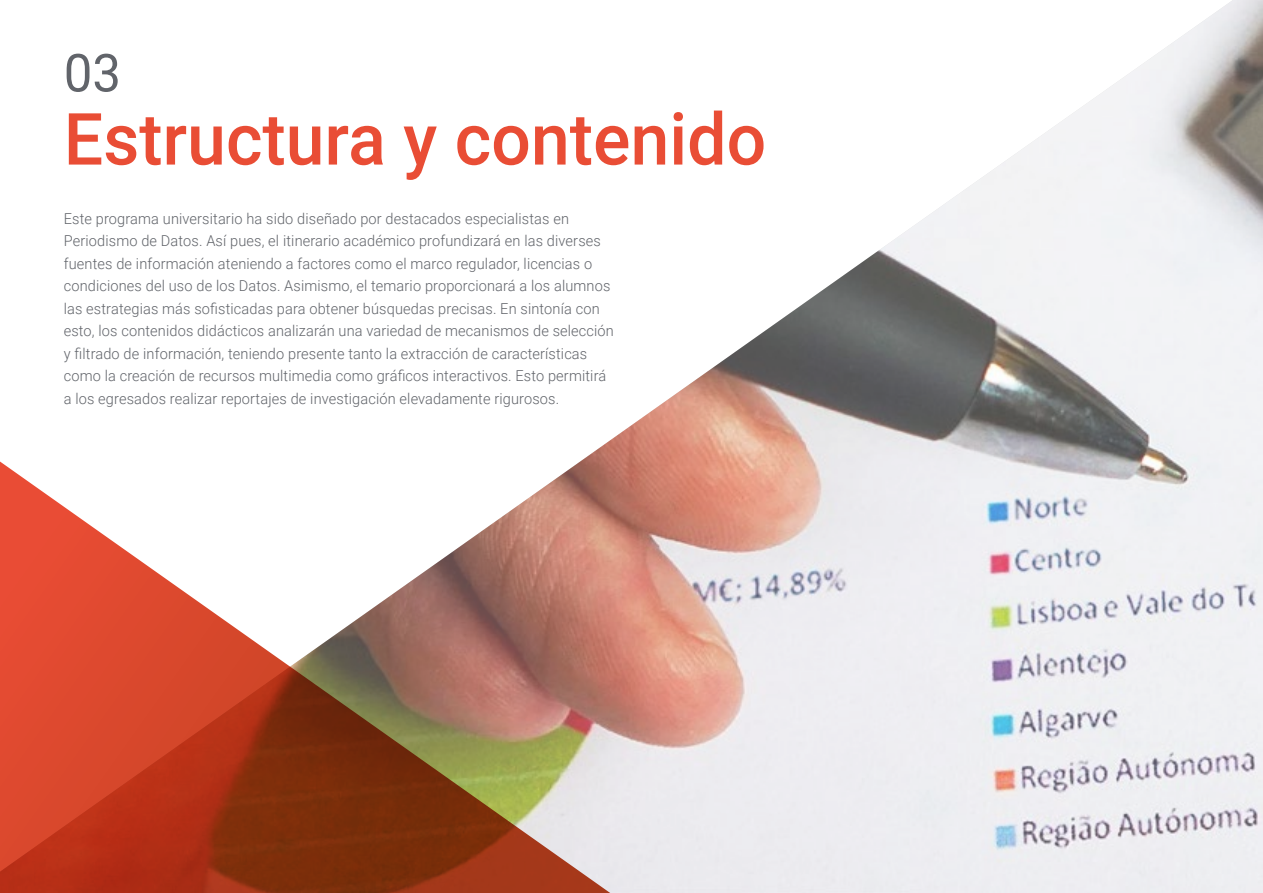
<style>
.page{position:relative;width:1263px;height:893px;background:#fff}
.page>*{position:absolute;margin:0;border:0;box-sizing:border-box;transform-origin:0 0}
.t1{font:500 72px "Roboto";color:#e94d35}
.t2{font:52.5px "Roboto";color:#61646a}
.t3{font:300 15px/22.5px "Roboto";letter-spacing:.01em;color:#61646a}
</style>
<div class="page">
<img style="left:602px;top:0;width:661px;height:893px">
<svg style="left:0;top:446px;width:640px;height:447px"></svg>
<h2 class="t2" style="left:64px;top:36px;width:59px">03</h2>
<h1 class="t1" style="left:64px;top:89px;width:704px">Estructura y contenido</h1>
<p class="t3" style="left:64px;top:207px;width:552px">Este programa universitario ha sido diseñado por destacados especialistas en Periodismo de Datos. Así pues, el itinerario académico profundizará en las diverses fuentes de información ateniendo a factores como el marco regulador, licencias o condiciones del uso de los Datos. Asimismo, el temario proporcionará a los alumnos las estrategias más sofisticadas para obtener búsquedas precisas. En sintonía con esto, los contenidos didácticos analizarán una variedad de mecanismos de selección y filtrado de información, teniendo presente tanto la extracción de características como la creación de recursos multimedia como gráficos interactivos. Esto permitirá a los egresados realizar reportajes de investigación elevadamente rigurosos.</p>
</div>
